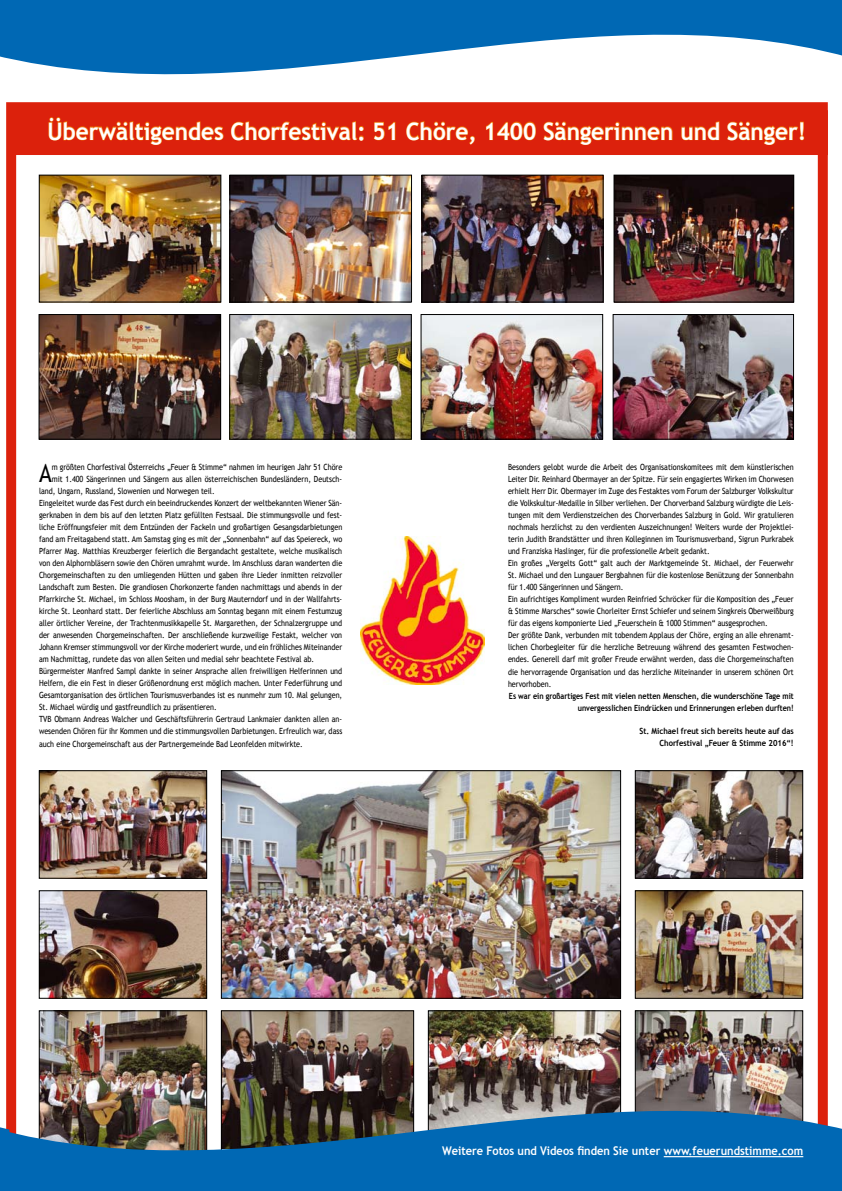
<style>
.page{position:relative;width:842px;height:1191px;background:#fff}
.page>*{position:absolute;margin:0;border:0;box-sizing:border-box;transform-origin:0 0}
.t1{font:25.3px "Trebuchet MS";color:#000;scale:.85 1}
.t2{font:700 24px "Trebuchet MS";color:#fff;scale:.94 1}
.t3{font:700 12px "Trebuchet MS";color:#fff;scale:.92 1}
.t4{font:8.5px/12px "Trebuchet MS";color:#000;scale:.85 1}
.t5{font:700 8.5px/12px "Trebuchet MS";color:#000;text-align:right;scale:.85 1}
.t6{font:700 8.5px/12px "Trebuchet MS";color:#000;text-align:right;scale:.9 1}
</style>
<div class="page">
<svg style="left:0;top:0;width:842px;height:74px;fill:#0068b4"></svg>
<div style="left:6px;top:102px;width:822px;height:1074px;border:10px solid #dc210c"></div>
<img style="left:430px;top:1012px;width:189px;height:98px">
<div style="left:428px;top:1010px;width:193px;height:137px;border:1px solid #000"></div>
<img style="left:223px;top:1012px;width:189px;height:98px">
<div style="left:221px;top:1010px;width:193px;height:156px;border:1px solid #000"></div>
<img style="left:41px;top:1012px;width:164px;height:98px">
<div style="left:39px;top:1010px;width:168px;height:156px;border:1px solid #000"></div>
<img style="left:637px;top:1012px;width:164px;height:98px">
<div style="left:635px;top:1010px;width:168px;height:115px;border:1px solid #000"></div>
<svg style="left:9px;top:1110px;width:833px;height:81px;background:#1d689c"></svg>
<svg style="left:0;top:1109px;width:9px;height:82px"></svg>
<div style="left:14px;top:110px;width:814px;height:45px;background:#dc210c"></div>
<img style="left:361px;top:536px;width:124px;height:148px">
<svg style="left:48px;top:117px;width:176px;height:28px"></svg>
<svg style="left:231px;top:121px;width:133px;height:20px"></svg>
<svg style="left:374px;top:122px;width:22px;height:19px"></svg>
<svg style="left:406px;top:121px;width:69px;height:24px"></svg>
<svg style="left:486px;top:121px;width:50px;height:20px"></svg>
<svg style="left:543px;top:121px;width:130px;height:24px"></svg>
<svg style="left:681px;top:121px;width:39px;height:20px"></svg>
<svg style="left:727px;top:121px;width:78px;height:24px"></svg>
<img style="left:41px;top:177px;width:178px;height:123px">
<div style="left:39px;top:175px;width:182px;height:127px;border:1px solid #000"></div>
<img style="left:232px;top:177px;width:178px;height:123px">
<div style="left:230px;top:175px;width:182px;height:127px;border:1px solid #000"></div>
<img style="left:424px;top:177px;width:177px;height:123px">
<div style="left:422px;top:175px;width:181px;height:127px;border:1px solid #000"></div>
<img style="left:616px;top:177px;width:176px;height:123px">
<div style="left:614px;top:175px;width:180px;height:127px;border:1px solid #000"></div>
<img style="left:41px;top:316px;width:178px;height:121px">
<div style="left:39px;top:314px;width:182px;height:125px;border:1px solid #000"></div>
<img style="left:231px;top:316px;width:179px;height:121px">
<div style="left:229px;top:314px;width:183px;height:125px;border:1px solid #000"></div>
<img style="left:423px;top:316px;width:178px;height:121px">
<div style="left:421px;top:314px;width:182px;height:125px;border:1px solid #000"></div>
<img style="left:615px;top:316px;width:177px;height:121px">
<div style="left:613px;top:314px;width:181px;height:125px;border:1px solid #000"></div>
<img style="left:223px;top:772px;width:396px;height:224px">
<div style="left:221px;top:770px;width:400px;height:228px;border:1px solid #000"></div>
<img style="left:41px;top:772px;width:164px;height:104px">
<div style="left:39px;top:770px;width:168px;height:108px;border:1px solid #000"></div>
<img style="left:41px;top:892px;width:164px;height:104px">
<div style="left:39px;top:890px;width:168px;height:108px;border:1px solid #000"></div>
<img style="left:637px;top:772px;width:164px;height:104px">
<div style="left:635px;top:770px;width:168px;height:108px;border:1px solid #000"></div>
<img style="left:637px;top:892px;width:164px;height:104px">
<div style="left:635px;top:890px;width:168px;height:108px;border:1px solid #000"></div>
<hr style="left:664px;top:1156px;width:139px;height:1px;background:#fff">
<h2 class="t2" style="left:47px;top:116px;width:808px">Überwältigendes Chorfestival: 51 Chöre, 1400 Sängerinnen und Sänger!</h2>
<h1 class="t1" style="left:39px;top:458px;width:16px">A</h1>
<p class="t4" style="left:52px;top:461px;width:343px">m größten Chorfestival Österreichs „Feuer &amp; Stimme“ nahmen im heurigen Jahr 51 Chöre</p>
<p class="t4" style="left:52px;top:473px;width:343px">mit 1.400 Sängerinnen und Sängern aus allen österreichischen Bundesländern, Deutsch-</p>
<p class="t4" style="left:39px;top:485px;width:208px">land, Ungarn, Russland, Slowenien und Norwegen teil.</p>
<p class="t4" style="left:39px;top:497px;width:358px">Eingeleitet wurde das Fest durch ein beeindruckendes Konzert der weltbekannten Wiener Sän-</p>
<p class="t4" style="left:39px;top:509px;width:358px">gerknaben in dem bis auf den letzten Platz gefüllten Festsaal. Die stimmungsvolle und fest-</p>
<p class="t4" style="left:39px;top:521px;width:358px">liche Eröffnungsfeier mit dem Entzünden der Fackeln und großartigen Gesangsdarbietungen</p>
<p class="t4" style="left:39px;top:533px;width:358px">fand am Freitagabend statt. Am Samstag ging es mit der „Sonnenbahn“ auf das Speiereck, wo</p>
<p class="t4" style="left:39px;top:545px;width:358px">Pfarrer Mag. Matthias Kreuzberger feierlich die Bergandacht gestaltete, welche musikalisch</p>
<p class="t4" style="left:39px;top:557px;width:358px">von den Alphornbläsern sowie den Chören umrahmt wurde. Im Anschluss daran wanderten die</p>
<p class="t4" style="left:39px;top:569px;width:358px">Chorgemeinschaften zu den umliegenden Hütten und gaben ihre Lieder inmitten reizvoller</p>
<p class="t4" style="left:39px;top:581px;width:358px">Landschaft zum Besten. Die grandiosen Chorkonzerte fanden nachmittags und abends in der</p>
<p class="t4" style="left:39px;top:593px;width:358px">Pfarrkirche St. Michael, im Schloss Moosham, in der Burg Mauterndorf und in der Wallfahrts-</p>
<p class="t4" style="left:39px;top:605px;width:358px">kirche St. Leonhard statt. Der feierliche Abschluss am Sonntag begann mit einem Festumzug</p>
<p class="t4" style="left:39px;top:617px;width:358px">aller örtlicher Vereine, der Trachtenmusikkapelle St. Margarethen, der Schnalzergruppe und</p>
<p class="t4" style="left:39px;top:629px;width:358px">der anwesenden Chorgemeinschaften. Der anschließende kurzweilige Festakt, welcher von</p>
<p class="t4" style="left:39px;top:641px;width:358px">Johann Kremser stimmungsvoll vor der Kirche moderiert wurde, und ein fröhliches Miteinander</p>
<p class="t4" style="left:39px;top:653px;width:325px">am Nachmittag, rundete das von allen Seiten und medial sehr beachtete Festival ab.</p>
<p class="t4" style="left:39px;top:665px;width:358px">Bürgermeister Manfred Sampl dankte in seiner Ansprache allen freiwilligen Helferinnen und</p>
<p class="t4" style="left:39px;top:677px;width:358px">Helfern, die ein Fest in dieser Größenordnung erst möglich machen. Unter Federführung und</p>
<p class="t4" style="left:39px;top:689px;width:358px">Gesamtorganisation des örtlichen Tourismusverbandes ist es nunmehr zum 10. Mal gelungen,</p>
<p class="t4" style="left:39px;top:701px;width:210px">St. Michael würdig und gastfreundlich zu präsentieren.</p>
<p class="t4" style="left:39px;top:713px;width:358px">TVB Obmann Andreas Walcher und Geschäftsführerin Gertraud Lankmaier dankten allen an-</p>
<p class="t4" style="left:39px;top:725px;width:358px">wesenden Chören für ihr Kommen und die stimmungsvollen Darbietungen. Erfreulich war, dass</p>
<p class="t4" style="left:39px;top:737px;width:312px">auch eine Chorgemeinschaft aus der Partnergemeinde Bad Leonfelden mitwirkte.</p>
<p class="t4" style="left:508px;top:461px;width:338px">Besonders gelobt wurde die Arbeit des Organisationskomitees mit dem künstlerischen Leiter Dir. Reinhard Obermayer an der Spitze. Für sein engagiertes Wirken im Chorwesen erhielt Herr Dir. Obermayer im Zuge des Festaktes vom Forum der Salzburger Volkskultur die Volkskultur-Medaille in Silber verliehen. Der Chorverband Salzburg würdigte die Leis&shy;tungen mit dem Verdienstzeichen des Chorverbandes Salzburg in Gold. Wir gratulieren nochmals herzlichst zu den verdienten Auszeichnungen! Weiters wurde der Projektlei&shy;terin Judith Brandstätter und ihren Kolleginnen im Tourismusverband, Sigrun Purkrabek und Franziska Haslinger, für die professionelle Arbeit gedankt.<br>Ein großes „Vergelts Gott“ galt auch der Marktgemeinde St. Michael, der Feuerwehr St. Michael und den Lungauer Bergbahnen für die kostenlose Benützung der Sonnenbahn für 1.400 Sängerinnen und Sängern.<br>Ein aufrichtiges Kompliment wurden Reinfried Schröcker für die Komposition des „Feuer &amp; Stimme Marsches“ sowie Chorleiter Ernst Schiefer und seinem Singkreis Oberweißburg für das eigens komponierte Lied „Feuerschein &amp; 1000 Stimmen“ ausgesprochen.<br>Der größte Dank, verbunden mit tobendem Applaus der Chöre, erging an alle ehrenamt&shy;lichen Chorbegleiter für die herzliche Betreuung während des gesamten Festwochen&shy;endes. Generell darf mit großer Freude erwähnt werden, dass die Chorgemeinschaften die hervorragende Organisation und das herzliche Miteinander in unserem schönen Ort hervorhoben.</p>
<p class="t5" style="left:509px;top:689px;width:337px">Es war ein großartiges Fest mit vielen netten Menschen, die wunderschöne Tage mit unvergesslichen Eindrücken und Erinnerungen erleben durften!</p>
<p class="t6" style="left:639px;top:725px;width:173px">St. Michael freut sich bereits heute auf das<br>Chorfestival „Feuer &amp; Stimme 2016“!</p>
<h3 class="t3" style="left:442px;top:1143px;width:394px">Weitere Fotos und Videos finden Sie unter www.feuerundstimme.com</h3>
</div>
